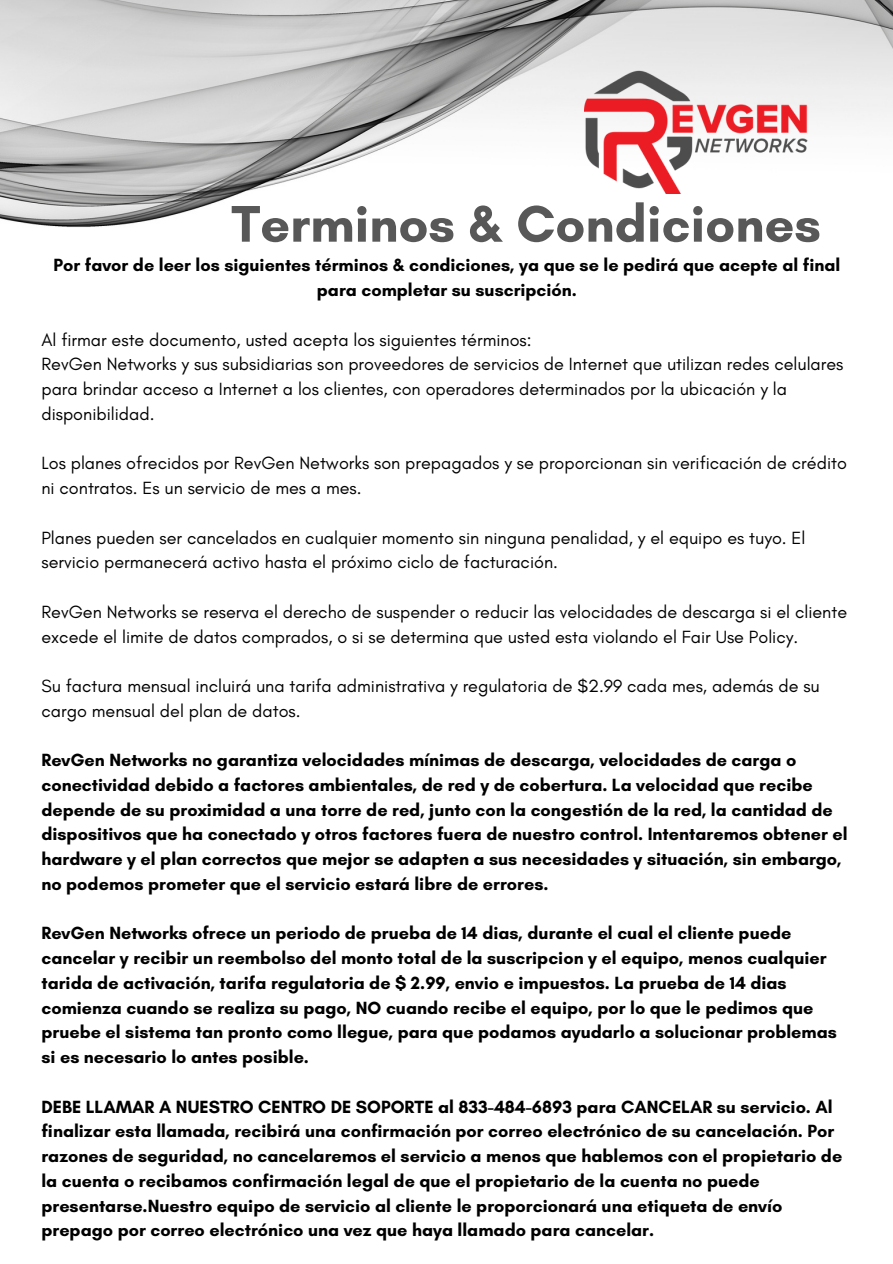
<style>
.page{position:relative;width:893px;height:1264px;background:#fff}
.page>*{position:absolute;margin:0;border:0;box-sizing:border-box;transform-origin:0 0}
.t1{font:700 52.5px "Glacial Indifference";color:#585858}
.t2{font:700 18px/24.8px "Glacial Indifference";color:#000}
.t3{font:18px/24.8px "Glacial Indifference";color:#000}
</style>
<div class="page">
<img style="left:0;top:0;width:892px;height:227px">
<img style="left:584px;top:69px;width:239px;height:124px">
<p class="t1" style="left:231px;top:192px;width:591px">Terminos &amp; Condiciones</p>
<p class="t2" style="left:53px;top:253px;width:788px;text-align:center">Por favor de leer los siguientes términos &amp; condiciones, ya que se le pedirá que acepte al final para completar su suscripción.</p>
<p class="t3" style="left:41px;top:327px;width:491px">Al firmar este documento, usted acepta los siguientes términos:</p>
<p class="t3" style="left:41px;top:352px;width:803px">RevGen Networks y sus subsidiarias son proveedores de servicios de Internet que utilizan redes celulares para brindar acceso a Internet a los clientes, con operadores determinados por la ubicación y la disponibilidad.</p>
<p class="t3" style="left:41px;top:450px;width:807px">Los planes ofrecidos por RevGen Networks son prepagados y se proporcionan sin verificación de crédito ni contratos. Es un servicio de mes a mes.</p>
<p class="t3" style="left:41px;top:525px;width:765px">Planes pueden ser cancelados en cualquier momento sin ninguna penalidad, y el equipo es tuyo. El servicio permanecerá activo hasta el próximo ciclo de facturación.</p>
<p class="t3" style="left:41px;top:599px;width:807px">RevGen Networks se reserva el derecho de suspender o reducir las velocidades de descarga si el cliente excede el limite de datos comprados, o si se determina que usted esta violando el Fair Use Policy.</p>
<p class="t3" style="left:41px;top:673px;width:779px">Su factura mensual incluirá una tarifa administrativa y regulatoria de $2.99 cada mes, además de su cargo mensual del plan de datos.</p>
<p class="t2" style="left:41px;top:747px;width:807px">RevGen Networks no garantiza velocidades mínimas de descarga, velocidades de carga o conectividad debido a factores ambientales, de red y de cobertura. La velocidad que recibe depende de su proximidad a una torre de red, junto con la congestión de la red, la cantidad de dispositivos que ha conectado y otros factores fuera de nuestro control. Intentaremos obtener el hardware y el plan correctos que mejor se adapten a sus necesidades y situación, sin embargo, no podemos prometer que el servicio estará libre de errores.</p>
<p class="t2" style="left:41px;top:920px;width:797px">RevGen Networks ofrece un periodo de prueba de 14 dias, durante el cual el cliente puede cancelar y recibir un reembolso del monto total de la suscripcion y el equipo, menos cualquier tarida de activación, tarifa regulatoria de $ 2.99, envio e impuestos. La prueba de 14 dias comienza cuando se realiza su pago, NO cuando recibe el equipo, por lo que le pedimos que pruebe el sistema tan pronto como llegue, para que podamos ayudarlo a solucionar problemas si es necesario lo antes posible.</p>
<p class="t2" style="left:41px;top:1093px;width:802px">DEBE LLAMAR A NUESTRO CENTRO DE SOPORTE al 833-484-6893 para CANCELAR su servicio. Al finalizar esta llamada, recibirá una confirmación por correo electrónico de su cancelación. Por razones de seguridad, no cancelaremos el servicio a menos que hablemos con el propietario de la cuenta o recibamos confirmación legal de que el propietario de la cuenta no puede presentarse.Nuestro equipo de servicio al cliente le proporcionará una etiqueta de envío prepago por correo electrónico una vez que haya llamado para cancelar.</p>
</div>
